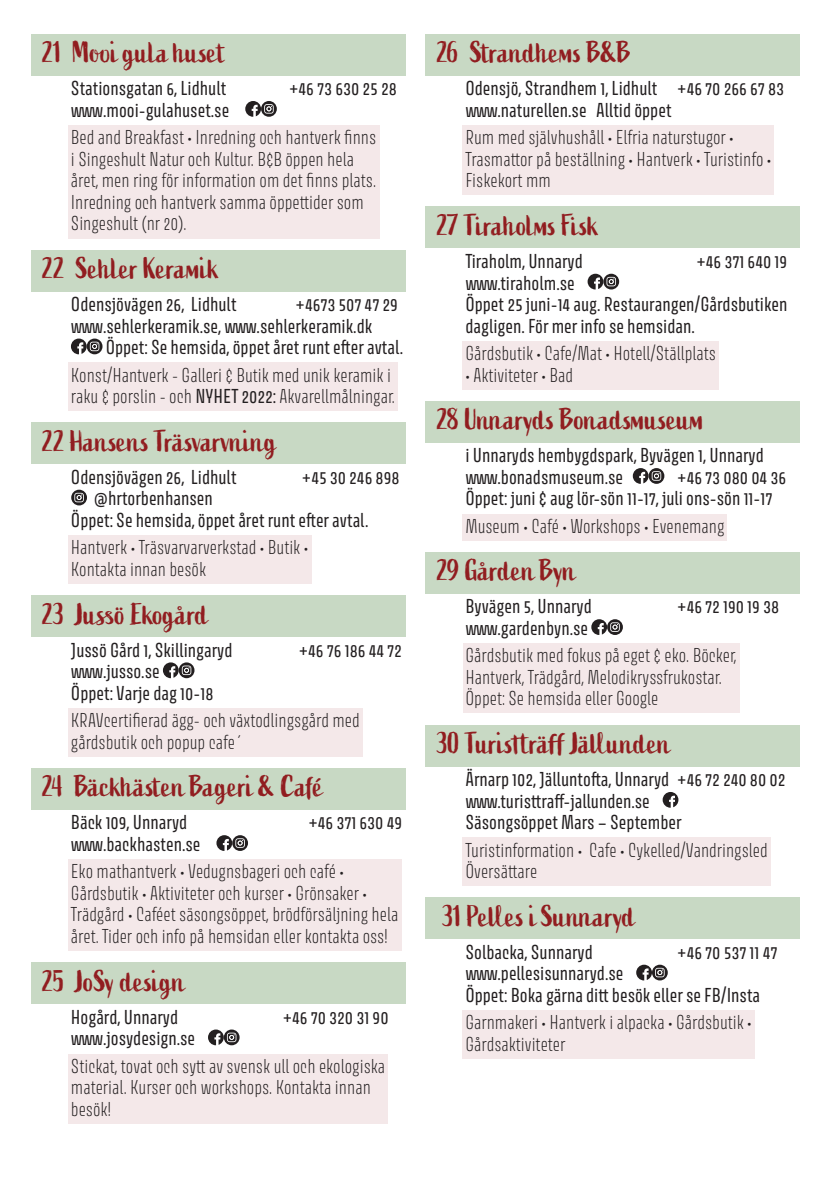
<style>
.page{position:relative;width:840px;height:1191px;background:#fff}
.page>*{position:absolute;margin:0;border:0;box-sizing:border-box;transform-origin:0 0}
.plats{font:30px "Active";letter-spacing:.005em;color:#911d20}
.plats-2{font:30px "Active";letter-spacing:-.015em;color:#911d20}
.plats-3{font:30px "Active";letter-spacing:.025em;color:#911d20}
.infotext_rosa{font:18px/21.6px "Avory I Latn El";color:#231f20}
.adresstext{font:18px/21.6px "Avory I Latn";color:#231f20}
.s1{font-family:"Avory I Latn"}
</style>
<div class="page">
<div style="left:31px;top:34px;width:374px;height:41px;background:#c8d9c4"></div>
<div style="left:68px;top:125px;width:311px;height:113px;background:#f4e8e9"></div>
<div style="left:31px;top:250px;width:374px;height:41px;background:#c8d9c4"></div>
<div style="left:68px;top:363px;width:329px;height:48px;background:#f4e8e9"></div>
<div style="left:31px;top:423px;width:374px;height:41px;background:#c8d9c4"></div>
<div style="left:68px;top:535px;width:243px;height:49px;background:#f4e8e9"></div>
<div style="left:31px;top:595px;width:374px;height:42px;background:#c8d9c4"></div>
<div style="left:68px;top:708px;width:294px;height:48px;background:#f4e8e9"></div>
<div style="left:31px;top:768px;width:374px;height:41px;background:#c8d9c4"></div>
<div style="left:68px;top:859px;width:333px;height:92px;background:#f4e8e9"></div>
<div style="left:31px;top:962px;width:374px;height:42px;background:#c8d9c4"></div>
<div style="left:68px;top:1053px;width:320px;height:70px;background:#f4e8e9"></div>
<svg style="left:245px;top:101px;width:32px;height:16px"></svg>
<svg style="left:71px;top:338px;width:31px;height:16px"></svg>
<svg style="left:71px;top:490px;width:16px;height:15px"></svg>
<svg style="left:163px;top:662px;width:31px;height:16px"></svg>
<svg style="left:216px;top:835px;width:32px;height:16px"></svg>
<svg style="left:208px;top:1029px;width:31px;height:16px"></svg>
<div style="left:425px;top:34px;width:374px;height:41px;background:#c8d9c4"></div>
<div style="left:462px;top:125px;width:311px;height:70px;background:#f4e8e9"></div>
<div style="left:425px;top:207px;width:374px;height:41px;background:#c8d9c4"></div>
<div style="left:462px;top:341px;width:256px;height:48px;background:#f4e8e9"></div>
<div style="left:425px;top:401px;width:374px;height:41px;background:#c8d9c4"></div>
<div style="left:462px;top:514px;width:265px;height:26px;background:#f4e8e9"></div>
<div style="left:425px;top:552px;width:374px;height:41px;background:#c8d9c4"></div>
<div style="left:462px;top:643px;width:277px;height:70px;background:#f4e8e9"></div>
<div style="left:425px;top:725px;width:374px;height:41px;background:#c8d9c4"></div>
<div style="left:462px;top:838px;width:308px;height:48px;background:#f4e8e9"></div>
<div style="left:425px;top:897px;width:374px;height:42px;background:#c8d9c4"></div>
<div style="left:462px;top:1010px;width:292px;height:48px;background:#f4e8e9"></div>
<svg style="left:587px;top:274px;width:31px;height:15px"></svg>
<svg style="left:632px;top:468px;width:32px;height:16px"></svg>
<svg style="left:591px;top:619px;width:31px;height:16px"></svg>
<svg style="left:662px;top:792px;width:16px;height:15px"></svg>
<svg style="left:636px;top:964px;width:31px;height:16px"></svg>
<p class="plats-3" style="left:43px;top:35px;width:184px">21 Mooi gula huset</p>
<p class="adresstext" style="left:71px;top:77px;width:157px">Stationsgatan 6, Lidhult</p>
<p class="adresstext" style="left:289px;top:77px;width:109px">+46 73 630 25 28</p>
<p class="adresstext" style="left:71px;top:99px;width:160px">www.mooi-gulahuset.se</p>
<p class="infotext_rosa" style="left:71px;top:126px;width:306px">Bed and Breakfast • Inredning och hantverk finns i Singeshult Natur och Kultur. B&amp;B öppen hela året, men ring för information om det finns plats.<br>Inredning och hantverk samma öppettider som Singeshult (nr 20).</p>
<p class="plats" style="left:43px;top:251px;width:178px">22 Sehler Keramik</p>
<p class="adresstext" style="left:71px;top:293px;width:167px">Odensjövägen 26, Lidhult</p>
<p class="adresstext" style="left:295px;top:293px;width:104px">+4673 507 47 29</p>
<p class="adresstext" style="left:106px;top:315px;width:299px;text-indent:-35px">www.sehlerkeramik.se, www.sehlerkeramik.dk<br>Öppet: Se hemsida, öppet året runt efter avtal.</p>
<p class="infotext_rosa" style="left:71px;top:364px;width:325px">Konst/Hantverk - Galleri &amp; Butik med unik keramik i raku &amp; porslin - och <span class="s1">NYHET 2022:</span> Akvarellmålningar.</p>
<p class="plats" style="left:43px;top:424px;width:235px">22 Hansens Träsvarvning</p>
<p class="adresstext" style="left:71px;top:466px;width:167px">Odensjövägen 26, Lidhult</p>
<p class="adresstext" style="left:302px;top:466px;width:99px">+45 30 246 898</p>
<p class="adresstext" style="left:93px;top:488px;width:121px">@hrtorbenhansen</p>
<p class="adresstext" style="left:71px;top:509px;width:299px">Öppet: Se hemsida, öppet året runt efter avtal.</p>
<p class="infotext_rosa" style="left:71px;top:537px;width:239px">Hantverk • Träsvarvarverkstad • Butik •<br>Kontakta innan besök</p>
<p class="plats" style="left:43px;top:596px;width:167px">23 Jussö Ekogård</p>
<p class="adresstext" style="left:71px;top:639px;width:163px">Jussö Gård 1, Skillingaryd</p>
<p class="adresstext" style="left:298px;top:639px;width:105px">+46 76 186 44 72</p>
<p class="adresstext" style="left:71px;top:660px;width:90px">www.jusso.se</p>
<p class="adresstext" style="left:71px;top:682px;width:144px">Öppet: Varje dag 10-18</p>
<p class="infotext_rosa" style="left:71px;top:709px;width:290px">KRAVcertifierad ägg- och växtodlingsgård med gårdsbutik och popup cafe´</p>
<p class="plats" style="left:43px;top:769px;width:281px">24 Bäckhästen Bageri &amp; Café</p>
<p class="adresstext" style="left:71px;top:811px;width:118px">Bäck 109, Unnaryd</p>
<p class="adresstext" style="left:308px;top:811px;width:95px">+46 371 630 49</p>
<p class="adresstext" style="left:71px;top:833px;width:131px">www.backhasten.se</p>
<p class="infotext_rosa" style="left:71px;top:860px;width:329px">Eko mathantverk • Vedugnsbageri och café • Gårdsbutik • Aktiviteter och kurser • Grönsaker • Trädgård • Caféet säsongsöppet, brödförsäljning hela året. Tider och info på hemsidan eller kontakta oss!</p>
<p class="plats-2" style="left:43px;top:963px;width:143px">25 JoSy design</p>
<p class="adresstext" style="left:71px;top:1006px;width:109px">Hogård, Unnaryd</p>
<p class="adresstext" style="left:283px;top:1006px;width:107px">+46 70 320 31 90</p>
<p class="adresstext" style="left:71px;top:1027px;width:126px">www.josydesign.se</p>
<p class="infotext_rosa" style="left:71px;top:1055px;width:315px">Stickat, tovat och sytt av svensk ull och ekologiska material. Kurser och workshops. Kontakta innan besök!</p>
<p class="plats" style="left:437px;top:35px;width:196px">26 Strandhems B&amp;B</p>
<p class="adresstext" style="left:465px;top:77px;width:320px">Odensjö, Strandhem 1, Lidhult +46 70 266 67 83</p>
<p class="adresstext" style="left:465px;top:99px;width:207px">www.naturellen.se Alltid öppet</p>
<p class="infotext_rosa" style="left:465px;top:126px;width:307px">Rum med självhushåll • Elfria naturstugor •<br>Trasmattor på beställning • Hantverk • Turistinfo •<br>Fiskekort mm</p>
<p class="plats-2" style="left:437px;top:208px;width:163px">27 Tiraholms Fisk</p>
<p class="adresstext" style="left:465px;top:250px;width:119px">Tiraholm, Unnaryd</p>
<p class="adresstext" style="left:696px;top:250px;width:92px">+46 371 640 19</p>
<p class="adresstext" style="left:465px;top:272px;width:111px">www.tiraholm.se</p>
<p class="adresstext" style="left:465px;top:293px;width:323px">Öppet 25 juni-14 aug. Restaurangen/Gårdsbutiken dagligen. För mer info se hemsidan.</p>
<p class="infotext_rosa" style="left:465px;top:342px;width:252px">Gårdsbutik • Cafe/Mat • Hotell/Ställplats</p>
<p class="infotext_rosa" style="left:465px;top:364px;width:109px">• Aktiviteter • Bad</p>
<p class="plats" style="left:437px;top:402px;width:269px">28 Unnaryds Bonadsmuseum</p>
<p class="adresstext" style="left:465px;top:444px;width:300px">i Unnaryds hembygdspark, Byvägen 1, Unnaryd</p>
<p class="adresstext" style="left:465px;top:466px;width:159px">www.bonadsmuseum.se</p>
<p class="adresstext" style="left:677px;top:466px;width:110px">+46 73 080 04 36</p>
<p class="adresstext" style="left:465px;top:488px;width:308px">Öppet: juni &amp; aug lör-sön 11-17, juli ons-sön 11-17</p>
<p class="infotext_rosa" style="left:465px;top:515px;width:260px">Museum • Café • Workshops • Evenemang</p>
<p class="plats" style="left:437px;top:553px;width:140px">29 Gården Byn</p>
<p class="adresstext" style="left:465px;top:595px;width:128px">Byvägen 5, Unnaryd</p>
<p class="adresstext" style="left:677px;top:595px;width:103px">+46 72 190 19 38</p>
<p class="adresstext" style="left:465px;top:617px;width:124px">www.gardenbyn.se</p>
<p class="infotext_rosa" style="left:465px;top:644px;width:272px">Gårdsbutik med fokus på eget &amp; eko. Böcker,<br>Hantverk, Trädgård, Melodikryssfrukostar.<br>Öppet: Se hemsida eller Google</p>
<p class="plats" style="left:437px;top:726px;width:234px">30 Turistträff Jällunden</p>
<p class="adresstext" style="left:465px;top:768px;width:321px">Ärnarp 102, Jälluntofta, Unnaryd +46 72 240 80 02</p>
<p class="adresstext" style="left:465px;top:790px;width:186px">www.turisttraff-jallunden.se</p>
<p class="adresstext" style="left:465px;top:811px;width:217px">Säsongsöppet Mars – September</p>
<p class="infotext_rosa" style="left:465px;top:839px;width:304px">Turistinformation • Cafe • Cykelled/Vandringsled<br>Översättare</p>
<p class="plats" style="left:442px;top:899px;width:194px">31 Pelles i Sunnaryd</p>
<p class="adresstext" style="left:465px;top:941px;width:129px">Solbacka, Sunnaryd</p>
<p class="adresstext" style="left:677px;top:941px;width:101px">+46 70 537 11 47</p>
<p class="adresstext" style="left:465px;top:962px;width:159px">www.pellesisunnaryd.se</p>
<p class="adresstext" style="left:465px;top:984px;width:296px">Öppet: Boka gärna ditt besök eller se FB/Insta</p>
<p class="infotext_rosa" style="left:465px;top:1011px;width:288px">Garnmakeri • Hantverk i alpacka • Gårdsbutik •<br>Gårdsaktiviteter</p>
</div>
